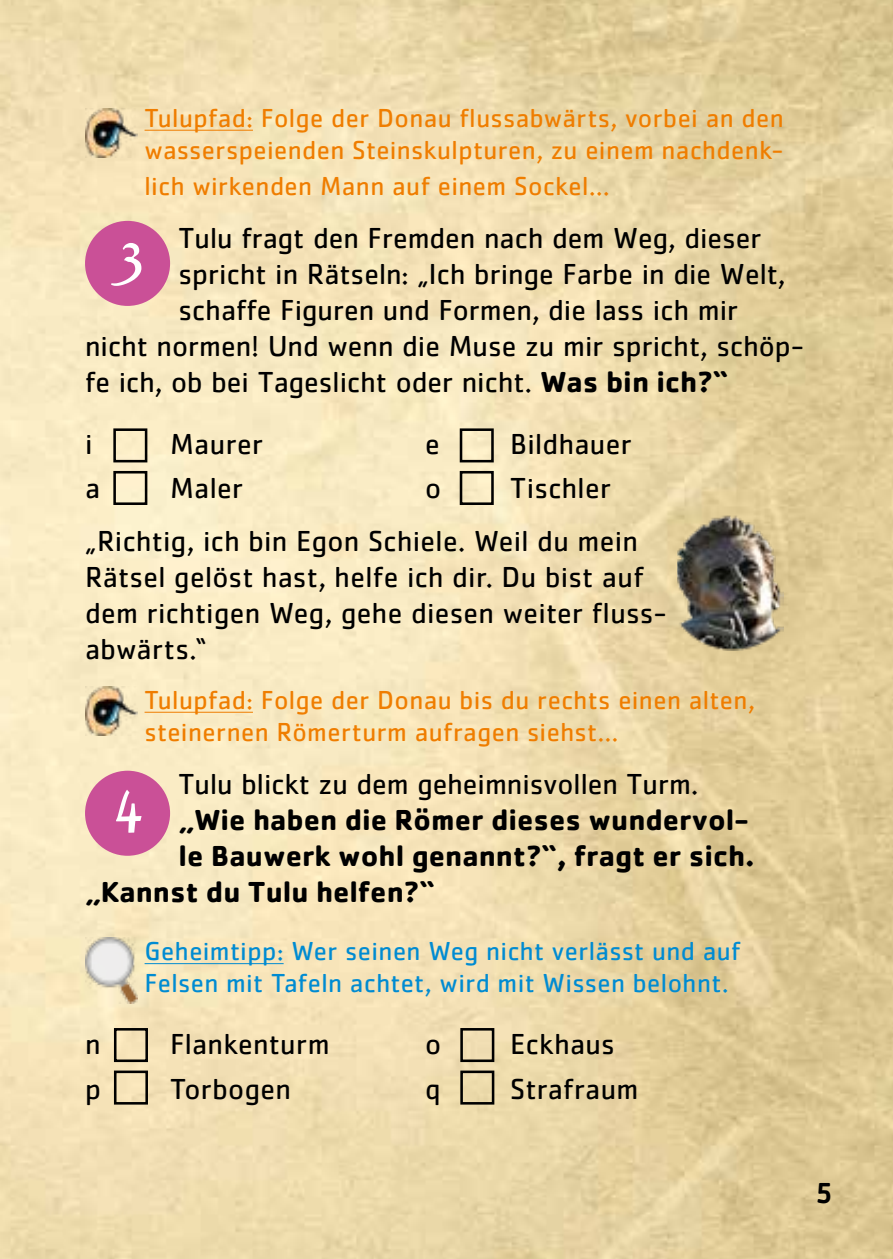
<style>
.page{position:relative;width:893px;height:1259px;background:#fff}
.page>*{position:absolute;margin:0;border:0;box-sizing:border-box;transform-origin:0 0}
.t1{font:54px "XXIIARABIAN ONENIGHTSTAND Bold";color:#fff}
.t2{font:30px/36px "Cachet Std";color:#000}
.t3{font:700 30px "Cachet Std";color:#000}
.t4{font:500 30px "Cachet Std";color:#000}
.t5{font:27px/32.4px "Cachet Std";letter-spacing:.015em;color:#ef7d00}
.t6{font:27px/32.4px "Cachet Std";letter-spacing:.015em;color:#008bd2}
.s1{font-weight:700}
</style>
<div class="page">
<img style="left:0;top:0;width:893px;height:1259px">
<hr style="left:145px;top:130px;width:108px;height:1px;background:#ef7d00">
<hr style="left:145px;top:711px;width:108px;height:2px;background:#ef7d00">
<hr style="left:145px;top:963px;width:139px;height:1px;background:#008bd2">
<img style="left:85px;top:108px;width:52px;height:50px">
<img style="left:677px;top:514px;width:107px;height:137px">
<img style="left:85px;top:686px;width:52px;height:50px">
<img style="left:85px;top:938px;width:52px;height:65px">
<div style="left:85px;top:770px;width:85px;height:85px;background:#ca5097;border-radius:50%"></div>
<div style="left:85px;top:221px;width:85px;height:85px;background:#ca5097;border-radius:50%"></div>
<div style="left:113px;top:428px;width:34px;height:34px;border:3px solid #000"></div>
<div style="left:113px;top:471px;width:34px;height:34px;border:3px solid #000"></div>
<div style="left:460px;top:428px;width:34px;height:34px;border:3px solid #000"></div>
<div style="left:460px;top:471px;width:34px;height:34px;border:3px solid #000"></div>
<div style="left:114px;top:1028px;width:34px;height:34px;border:3px solid #000"></div>
<div style="left:114px;top:1070px;width:34px;height:34px;border:3px solid #000"></div>
<div style="left:460px;top:1028px;width:34px;height:34px;border:3px solid #000"></div>
<div style="left:460px;top:1070px;width:34px;height:34px;border:3px solid #000"></div>
<p class="t5" style="left:145px;top:101px;width:641px">Tulupfad: Folge der Donau flussabwärts, vorbei an den wasserspeienden Steinskulpturen, zu einem nachdenk-</p>
<p class="t5" style="left:145px;top:169px;width:467px">lich wirkenden Mann auf einem Sockel…</p>
<p class="t2" style="left:179px;top:219px;width:584px">Tulu fragt den Fremden nach dem Weg, dieser</p>
<p class="t2" style="left:179px;top:255px;width:608px">spricht in Rätseln: „Ich bringe Farbe in die Welt,</p>
<p class="t2" style="left:179px;top:291px;width:561px">schaffe Figuren und Formen, die lass ich mir</p>
<p class="t2" style="left:85px;top:327px;width:721px">nicht normen! Und wenn die Muse zu mir spricht, schöp-</p>
<p class="t2" style="left:85px;top:363px;width:645px">fe ich, ob bei Tageslicht oder nicht. <span class="s1">Was bin ich?“</span></p>
<p class="t2" style="left:85px;top:425px;width:9px">i</p>
<p class="t2" style="left:170px;top:425px;width:95px">Maurer</p>
<p class="t2" style="left:425px;top:425px;width:16px">e</p>
<p class="t2" style="left:510px;top:425px;width:123px">Bildhauer</p>
<p class="t2" style="left:85px;top:469px;width:17px">a</p>
<p class="t2" style="left:170px;top:469px;width:75px">Maler</p>
<p class="t2" style="left:425px;top:469px;width:18px">o</p>
<h1 class="t1" style="left:117px;top:225px;width:29px">3</h1>
<p class="t2" style="left:85px;top:461px;width:555px;line-height:53.1px;text-indent:425px">Tischler „Richtig, ich bin Egon Schiele. Weil du mein</p>
<p class="t2" style="left:85px;top:558px;width:583px">Rätsel gelöst hast, helfe ich dir. Du bist auf dem richtigen Weg, gehe diesen weiter fluss&shy;abwärts.“</p>
<p class="t5" style="left:145px;top:683px;width:612px">Tulupfad: Folge der Donau bis du rechts einen alten, steinernen Römerturm aufragen siehst…</p>
<p class="t2" style="left:179px;top:765px;width:521px">Tulu blickt zu dem geheimnisvollen Turm.</p>
<p class="t3" style="left:179px;top:800px;width:572px">„Wie haben die Römer dieses wundervol-</p>
<p class="t3" style="left:179px;top:836px;width:578px">le Bauwerk wohl genannt?“, fragt er sich.</p>
<p class="t3" style="left:85px;top:872px;width:351px">„Kannst du Tulu helfen?“</p>
<p class="t6" style="left:145px;top:934px;width:598px">Geheimtipp: Wer seinen Weg nicht verlässt und auf<br>Felsen mit Tafeln achtet, wird mit Wissen belohnt.</p>
<h1 class="t1" style="left:115px;top:779px;width:29px">4</h1>
<p class="t2" style="left:85px;top:1025px;width:17px">n</p>
<p class="t2" style="left:170px;top:1025px;width:161px">Flankenturm</p>
<p class="t2" style="left:425px;top:1025px;width:18px">o</p>
<p class="t2" style="left:510px;top:1025px;width:106px">Eckhaus</p>
<p class="t2" style="left:85px;top:1070px;width:17px">p</p>
<p class="t2" style="left:170px;top:1070px;width:122px">Torbogen</p>
<p class="t2" style="left:425px;top:1070px;width:17px">q</p>
<p class="t2" style="left:510px;top:1070px;width:130px">Strafraum</p>
<p class="t4" style="left:815px;top:1174px;width:20px">5</p>
</div>
